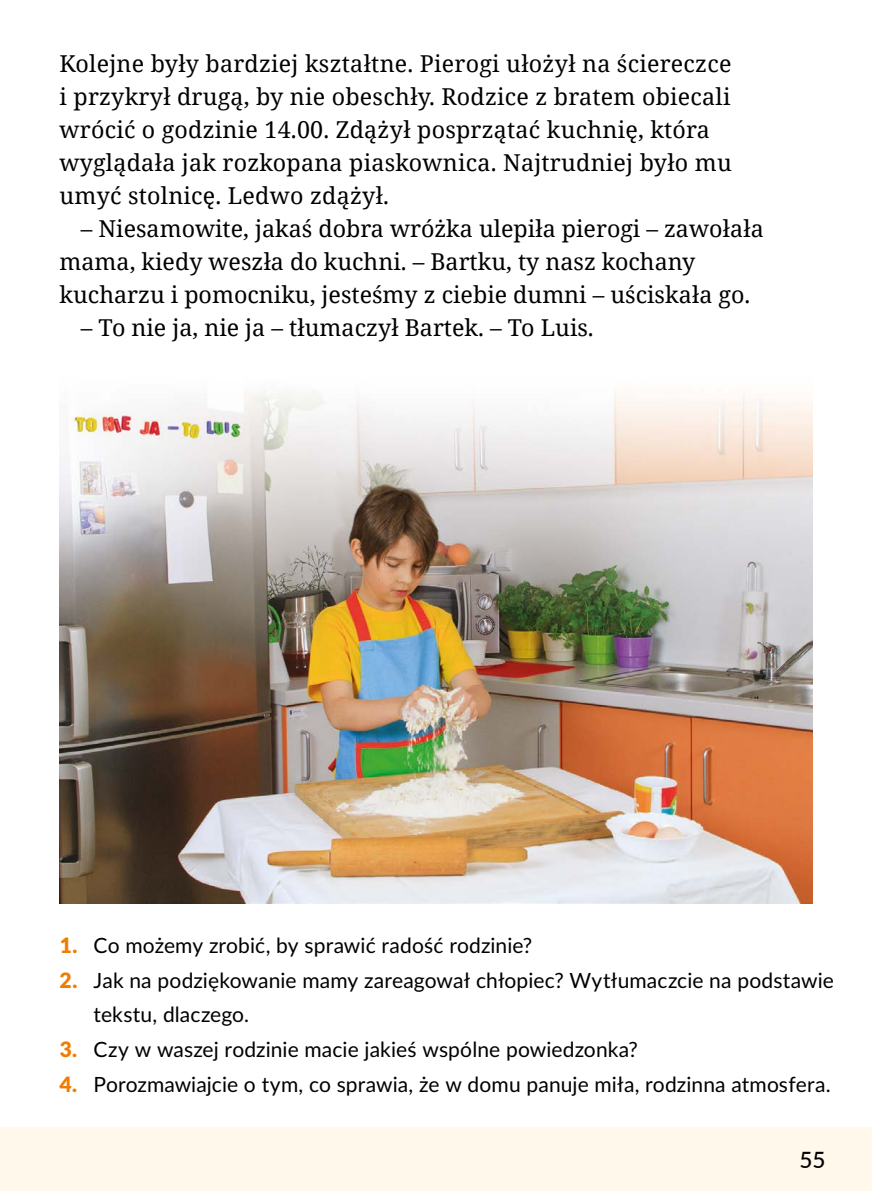
<style>
.page{position:relative;width:872px;height:1191px;background:#fff}
.page>*{position:absolute;margin:0;border:0;box-sizing:border-box;transform-origin:0 0}
.t1{font:23.25px/33px "Noto Serif";letter-spacing:.01em;color:#000}
.t2{font:500 22.5px "Lato";color:#000}
.t3{font:21px/34.5px "Lato";letter-spacing:.005em;color:#000}
.s1{font-weight:900;color:#ef7d00}
</style>
<div class="page">
<img style="left:60px;top:391px;width:752px;height:513px">
<div style="left:0;top:1127px;width:872px;height:64px;background:#fff8eb"></div>
<p class="t1" style="left:60px;top:46px;width:674px">Kolejne były bardziej kształtne. Pierogi ułożył na ściereczce i przykrył drugą, by nie obeschły. Rodzice z bratem obiecali wrócić o godzinie 14.00. Zdążył posprzątać kuchnię, która wyglądała jak rozkopana piaskownica. Najtrudniej było mu umyć stolnicę. Ledwo zdążył.</p>
<p class="t1" style="left:60px;top:211px;width:705px;text-indent:21px">– Niesamowite, jakaś dobra wróżka ulepiła pierogi – zawołała mama, kiedy weszła do kuchni. – Bartku, ty nasz kochany kucharzu i pomocniku, jesteśmy z ciebie dumni – uściskała go.</p>
<p class="t1" style="left:81px;top:310px;width:514px">– To nie ja, nie ja – tłumaczył Bartek. – To Luis.</p>
<p class="t3" style="left:60px;top:927px;width:474px"><span class="s1">1.</span> Co możemy zrobić, by sprawić radość rodzinie?</p>
<p class="t3" style="left:94px;top:962px;width:742px;text-indent:-34px"><span class="s1">2.</span> Jak na podziękowanie mamy zareagował chłopiec? Wytłumaczcie na podstawie tekstu, dlaczego.</p>
<p class="t3" style="left:60px;top:1031px;width:579px"><span class="s1">3.</span> Czy w waszej rodzinie macie jakieś wspólne powiedzonka?</p>
<p class="t3" style="left:60px;top:1065px;width:772px"><span class="s1">4.</span> Porozmawiajcie o tym, co sprawia, że w domu panuje miła, rodzinna atmosfera.</p>
<p class="t2" style="left:799px;top:1143px;width:28px">55</p>
</div>
